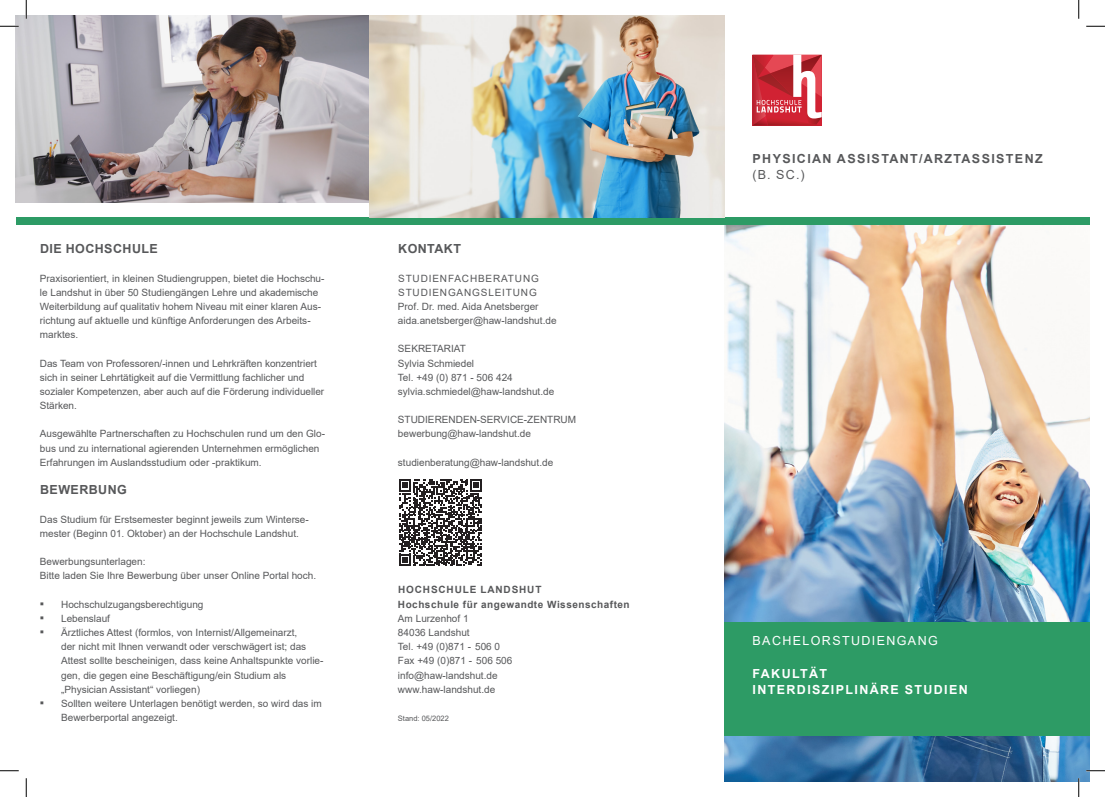
<style>
.page{position:relative;width:1105px;height:797px;background:#fff}
.page>*{position:absolute;margin:0;border:0;box-sizing:border-box;transform-origin:0 0}
.t1{font:700 12.5px "Arial";letter-spacing:.11em;color:#fff}
.Fließtext{font:700 12.5px "Arial";letter-spacing:.11em;color:#57585a}
.Fließtext-2{font:700 12.5px "Arial";letter-spacing:.035em;color:#57585a}
.t2{font:12.5px "Arial";letter-spacing:.11em;color:#fff}
.t3{font:12.5px "Arial";color:#57585a}
.Fließtext-3{font:10px/14.1px "Arial";color:#57585a}
.Fließtext-4{font:10px "Arial";letter-spacing:.085em;color:#57585a}
.t4{font:700 10px "Arial";letter-spacing:.05em;color:#57585a}
.t5{font:700 10px "Arial";letter-spacing:.085em;color:#57585a}
.t6{font:7.5px "Arial";color:#57585a}
.s1{font-size:12.5px}
</style>
<div class="page">
<svg style="left:752px;top:55px;width:70px;height:70px;background:#d1535d"></svg>
<img style="left:724px;top:225px;width:365px;height:556px">
<div style="left:724px;top:622px;width:365px;height:113px;background:#2d9b65"></div>
<div style="left:16px;top:218px;width:1073px;height:7px;background:#2d9b65"></div>
<svg style="left:399px;top:479px;width:83px;height:87px"></svg>
<img style="left:16px;top:16px;width:354px;height:186px">
<img style="left:370px;top:16px;width:354px;height:202px">
<svg style="left:0;top:25px;width:19px;height:2px"></svg>
<svg style="left:1086px;top:25px;width:19px;height:2px"></svg>
<svg style="left:0;top:770px;width:19px;height:1px"></svg>
<svg style="left:1086px;top:770px;width:19px;height:1px"></svg>
<svg style="left:25px;top:0;width:2px;height:19px"></svg>
<svg style="left:25px;top:778px;width:2px;height:19px"></svg>
<svg style="left:1078px;top:0;width:1px;height:19px"></svg>
<svg style="left:1078px;top:778px;width:1px;height:19px"></svg>
<p class="Fließtext-2" style="left:40px;top:240px;width:119px">DIE HOCHSCHULE</p>
<p class="Fließtext-3" style="left:40px;top:271px;width:286px">Praxisorientiert, in kleinen Studiengruppen, bietet die Hochschu&shy;le Landshut in über 50 Studiengängen Lehre und akademische<br>Weiterbildung auf qualitativ hohem Niveau mit einer klaren Aus-</p>
<p class="Fließtext-3" style="left:40px;top:313px;width:272px">richtung auf aktuelle und künftige Anforderungen des Arbeits&shy;marktes.</p>
<p class="Fließtext-3" style="left:40px;top:356px;width:286px">Das Team von Professoren/-innen und Lehrkräften konzentriert sich in seiner Lehrtätigkeit auf die Vermittlung fachlicher und sozialer Kompetenzen, aber auch auf die Förderung individueller Stärken.</p>
<p class="Fließtext-3" style="left:40px;top:427px;width:287px">Ausgewählte Partnerschaften zu Hochschulen rund um den Glo&shy;bus und zu international agierenden Unternehmen ermöglichen<br>Erfahrungen im Auslandsstudium oder -praktikum.</p>
<p class="Fließtext-2" style="left:40px;top:481px;width:88px">BEWERBUNG</p>
<p class="Fließtext-3" style="left:40px;top:512px;width:270px">Das Studium für Erstsemester beginnt jeweils zum Winterse&shy;mester (Beginn 01. Oktober) an der Hochschule Landshut.</p>
<p class="Fließtext-3" style="left:40px;top:554px;width:107px">Bewerbungsunterlagen:</p>
<p class="Fließtext-3" style="left:40px;top:568px;width:278px">Bitte laden Sie Ihre Bewerbung über unser Online Portal hoch.</p>
<p class="Fließtext-3" style="left:40px;top:597px;width:165px"><span class="s1">▪</span> Hochschulzugangsberechtigung</p>
<p class="Fließtext-3" style="left:40px;top:611px;width:72px"><span class="s1">▪</span> Lebenslauf</p>
<p class="Fließtext-3" style="left:61px;top:625px;width:264px;text-indent:-21px"><span class="s1">▪</span> Ärztliches Attest (formlos, von Internist/Allgemeinarzt,<br>der nicht mit Ihnen verwandt oder verschwägert ist; das Attest sollte bescheinigen, dass keine Anhaltspunkte vorlie&shy;gen, die gegen eine Beschäftigung/ein Studium als „Physician Assistant“ vorliegen)</p>
<p class="Fließtext-3" style="left:61px;top:696px;width:262px;text-indent:-21px"><span class="s1">▪</span> Sollten weitere Unterlagen benötigt werden, so wird das im<br>Bewerberportal angezeigt.</p>
<p class="Fließtext-2" style="left:398px;top:240px;width:64px">KONTAKT</p>
<p class="Fließtext-4" style="left:398px;top:271px;width:142px">STUDIENFACHBERATUNG</p>
<p class="Fließtext-4" style="left:398px;top:285px;width:140px">STUDIENGANGSLEITUNG</p>
<p class="Fließtext-3" style="left:398px;top:299px;width:142px">Prof. Dr. med. Aida Anetsberger</p>
<p class="Fließtext-3" style="left:398px;top:313px;width:160px">aida.anetsberger@haw-landshut.de</p>
<p class="Fließtext-3" style="left:398px;top:342px;width:69px">SEKRETARIAT</p>
<p class="Fließtext-3" style="left:398px;top:356px;width:78px">Sylvia Schmiedel</p>
<p class="Fließtext-3" style="left:398px;top:370px;width:116px">Tel. +49 (0) 871 - 506 424</p>
<p class="Fließtext-3" style="left:398px;top:384px;width:158px">sylvia.schmiedel@haw-landshut.de</p>
<p class="Fließtext-3" style="left:398px;top:412px;width:180px">STUDIERENDEN-SERVICE-ZENTRUM</p>
<p class="Fließtext-3" style="left:398px;top:427px;width:134px">bewerbung@haw-landshut.de</p>
<p class="Fließtext-3" style="left:398px;top:455px;width:157px">studienberatung@haw-landshut.de</p>
<p class="t5" style="left:398px;top:583px;width:145px">HOCHSCHULE LANDSHUT</p>
<p class="t4" style="left:398px;top:597px;width:233px">Hochschule für angewandte Wissenschaften</p>
<p class="Fließtext-3" style="left:398px;top:611px;width:72px">Am Lurzenhof 1</p>
<p class="Fließtext-3" style="left:398px;top:625px;width:73px">84036 Landshut</p>
<p class="Fließtext-3" style="left:398px;top:639px;width:104px">Tel. +49 (0)871 - 506 0</p>
<p class="Fließtext-3" style="left:398px;top:653px;width:116px">Fax +49 (0)871 - 506 506</p>
<p class="Fließtext-3" style="left:398px;top:668px;width:101px">info@haw-landshut.de</p>
<p class="Fließtext-3" style="left:398px;top:682px;width:99px">www.haw-landshut.de</p>
<p class="t6" style="left:398px;top:713px;width:52px">Stand: 05/2022</p>
<p class="Fließtext" style="left:752px;top:150px;width:292px">PHYSICIAN ASSISTANT/ARZTASSISTENZ</p>
<p class="t3" style="left:752px;top:166px;width:54px">(B. SC.)</p>
<p class="t2" style="left:752px;top:632px;width:187px">BACHELORSTUDIENGANG</p>
<p class="t1" style="left:752px;top:664px;width:76px">FAKULTÄT</p>
<p class="t1" style="left:752px;top:680px;width:217px">INTERDISZIPLINÄRE STUDIEN</p>
</div>
